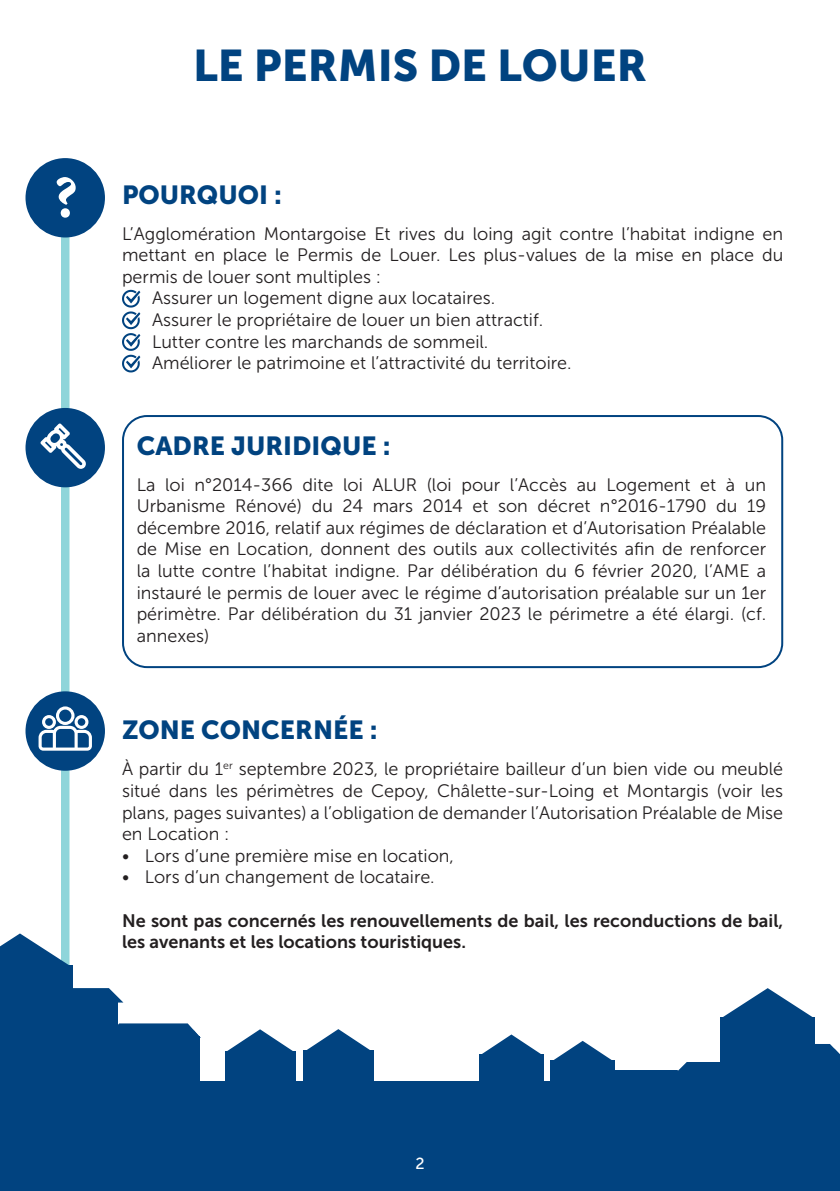
<style>
.page{position:relative;width:840px;height:1191px;background:#fff}
.page>*{position:absolute;margin:0;border:0;box-sizing:border-box;transform-origin:0 0}
.t1{font:700 60px "Minion Pro";color:#fff}
.t2{font:44px "Museo Sans 900";color:#014380}
.t3{font:26px "Museo Sans 900";color:#014380}
.t4{font:18px/21.6px "Museo Sans 300";color:#231f20;text-align:justify}
.t5{font:18px/21.6px "Museo Sans 700";color:#231f20}
.t6{font:16px "Museo Sans 500";color:#fff}
</style>
<div class="page">
<div style="left:0;top:1081px;width:839px;height:110px;background:#014380"></div>
<div style="left:61px;top:199px;width:8px;height:896px;background:#8fd5da;border-radius:4px"></div>
<div style="left:122px;top:415px;width:660px;height:253px;border:2px solid #014380;border-radius:24px"></div>
<div style="left:25px;top:408px;width:80px;height:79px;background:#014380;border-radius:50%"></div>
<svg style="left:40px;top:423px;width:46px;height:46px"></svg>
<div style="left:25px;top:691px;width:80px;height:79px;background:#014380;border-radius:50%"></div>
<svg style="left:39px;top:706px;width:53px;height:44px"></svg>
<div style="left:25px;top:158px;width:80px;height:79px;background:#014380;border-radius:50%"></div>
<svg style="left:122px;top:290px;width:18px;height:82px"></svg>
<div style="left:303px;top:1050px;width:70px;height:62px;background:#014380"></div>
<svg style="left:307px;top:1029px;width:63px;height:21px"></svg>
<div style="left:225px;top:1051px;width:70px;height:61px;background:#014380"></div>
<svg style="left:227px;top:1029px;width:66px;height:22px"></svg>
<div style="left:23px;top:1000px;width:94px;height:97px;background:#014380"></div>
<div style="left:116px;top:1036px;width:84px;height:75px;background:#014380"></div>
<svg style="left:117px;top:1023px;width:82px;height:13px"></svg>
<div style="left:0;top:965px;width:72px;height:104px;background:#014380"></div>
<div style="left:0;top:1007px;width:25px;height:108px;background:#014380"></div>
<svg style="left:72px;top:988px;width:51px;height:19px"></svg>
<svg style="left:0;top:933px;width:70px;height:32px"></svg>
<div style="left:479px;top:1054px;width:64px;height:55px;background:#014380"></div>
<svg style="left:482px;top:1034px;width:59px;height:20px"></svg>
<div style="left:719px;top:1017px;width:95px;height:94px;background:#014380"></div>
<svg style="left:550px;top:1040px;width:289px;height:41px"></svg>
<svg style="left:723px;top:988px;width:90px;height:29px"></svg>
<p class="t1" style="left:54px;top:155px;width:25px">?</p>
<p class="t2" style="left:193px;top:41px;width:455px">LE PERMIS DE LOUER</p>
<p class="t3" style="left:122px;top:181px;width:161px">POURQUOI :</p>
<p class="t4" style="left:122px;top:223px;width:662px">L’Agglomération Montargoise Et rives du loing agit contre l’habitat indigne en mettant en place le Permis de Louer. Les plus-values de la mise en place du permis de louer sont multiples :</p>
<p class="t4" style="left:152px;top:288px;width:344px">Assurer un logement digne aux locataires.</p>
<p class="t4" style="left:152px;top:309px;width:392px">Assurer le propriétaire de louer un bien attractif.</p>
<p class="t4" style="left:152px;top:331px;width:337px">Lutter contre les marchands de sommeil.</p>
<p class="t4" style="left:152px;top:352px;width:421px">Améliorer le patrimoine et l’attractivité du territoire.</p>
<p class="t3" style="left:137px;top:431px;width:255px">CADRE JURIDIQUE :</p>
<p class="t4" style="left:137px;top:474px;width:630px">La loi n°2014-366 dite loi ALUR (loi pour l’Accès au Logement et à un Urbanisme Rénové) du 24 mars 2014 et son décret n°2016-1790 du 19 décembre 2016, relatif aux régimes de déclaration et d’Autorisation Préalable de Mise en Location, donnent des outils aux collectivités afin de renforcer la lutte contre l’habitat indigne. Par délibération du 6 février 2020, l’AME a instauré le permis de louer avec le régime d’autorisation préalable sur un 1er périmètre. Par délibération du 31 janvier 2023 le périmetre a été élargi. (cf. annexes)</p>
<p class="t3" style="left:122px;top:715px;width:257px">ZONE CONCERNÉE :</p>
<p class="t4" style="left:122px;top:758px;width:662px">À partir du 1<sup>er</sup> septembre 2023, le propriétaire bailleur d’un bien vide ou meublé situé dans les périmètres de Cepoy, Châlette-sur-Loing et Montargis (voir les plans, pages suivantes) a l’obligation de demander l’Autorisation Préalable de Mise en Location :</p>
<p class="t4" style="left:122px;top:845px;width:333px">• Lors d’une première mise en location,</p>
<p class="t4" style="left:122px;top:866px;width:314px">• Lors d’un changement de locataire.</p>
<p class="t5" style="left:122px;top:909px;width:662px">Ne sont pas concernés les renouvellements de bail, les reconductions de bail, les avenants et les locations touristiques.</p>
<p class="t6" style="left:415px;top:1154px;width:11px">2</p>
</div>
